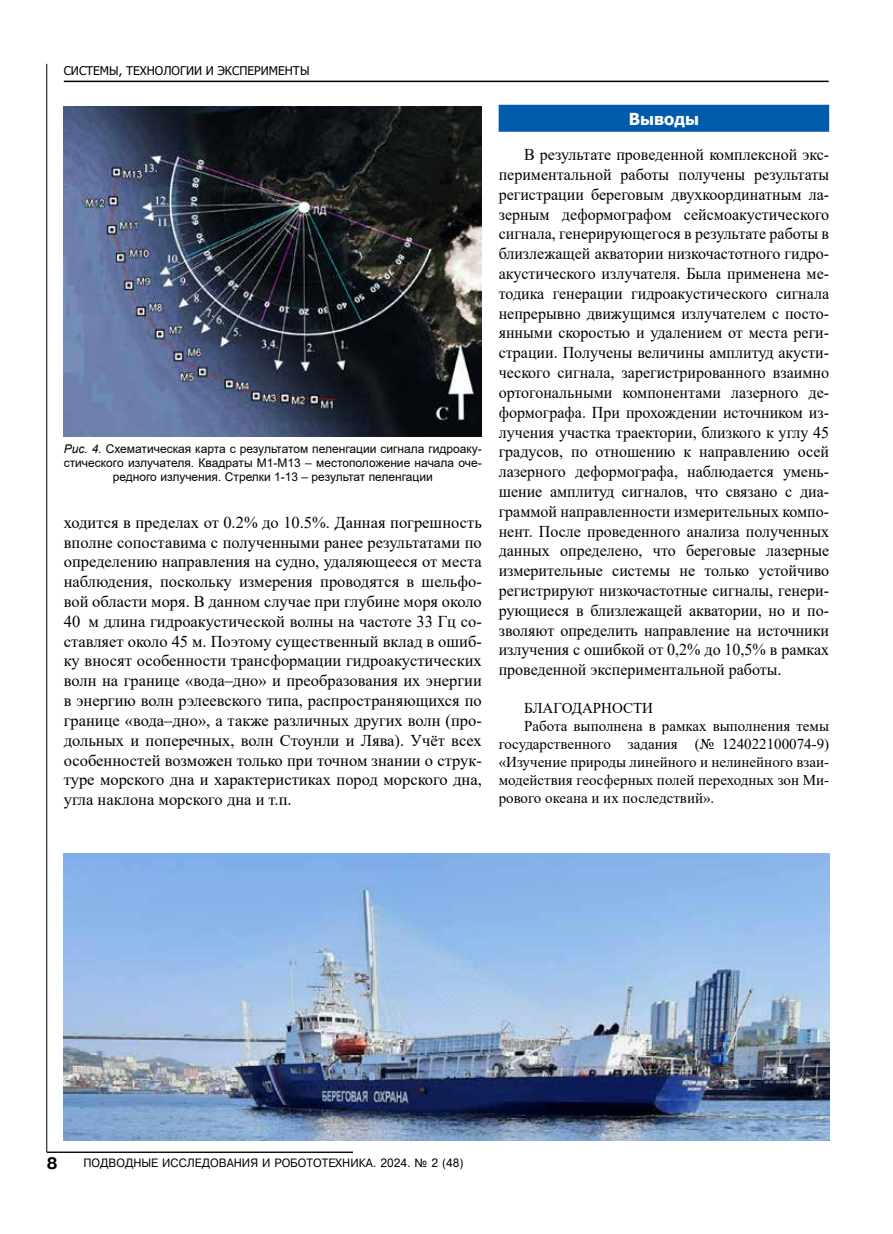
<style>
.page{position:relative;width:893px;height:1234px;background:#fff}
.page>*{position:absolute;margin:0;border:0;box-sizing:border-box;transform-origin:0 0}
.t1{font:16.5px/19.8px "Times New Roman";color:#000;text-align:justify}
.t2{font:700 16.5px "Tahoma";color:#fff}
.t3{font:700 16.5px "Pragmatica CTT";color:#000}
.t4{font:15px "Times New Roman";color:#000}
.t5{font:12px/14.1px "Arial";color:#000;text-align:center}
.t6{font:12px "Pragmatica Cyrillic";color:#000;scale:.95 1}
.t7{font:12px "Tahoma";color:#000}
.s1{font-style:italic}
</style>
<div class="page">
<hr style="left:64px;top:81px;width:765px;height:1px;background:#000">
<hr style="left:47px;top:64px;width:1px;height:1087px;background:#000">
<hr style="left:47px;top:1151px;width:306px;height:1px;background:#000">
<img style="left:64px;top:853px;width:766px;height:287px">
<img style="left:64px;top:106px;width:418px;height:330px">
<div style="left:499px;top:105px;width:330px;height:27px;background:#005baa"></div>
<p class="t7" style="left:64px;top:62px;width:247px">СИСТЕМЫ, ТЕХНОЛОГИИ И ЭКСПЕРИМЕНТЫ</p>
<p class="t5" style="left:64px;top:441px;width:420px"><span class="s1">Рис. 4.</span> Схематическая карта с результатом пеленгации сигнала гидроаку&shy;стического излучателя. Квадраты М1-М13 – местоположение начала оче&shy;редного излучения. Стрелки 1-13 – результат пеленгации</p>
<p class="t1" style="left:64px;top:511px;width:420px">ходится в пределах от 0.2% до 10.5%. Данная погрешность вполне сопоставима с полученными ранее результатами по определению направления на судно, удаляющееся от места наблюдения, поскольку измерения проводятся в шельфо&shy;вой области моря. В данном случае при глубине моря около 40 м длина гидроакустической волны на частоте 33 Гц со&shy;ставляет около 45 м. Поэтому существенный вклад в ошиб&shy;ку вносят особенности трансформации гидроакустических волн на границе «вода‒дно» и преобразования их энергии в энергию волн рэлеевского типа, распространяющихся по границе «вода‒дно», а также различных других волн (про&shy;дольных и поперечных, волн Стоунли и Лява). Учёт всех особенностей возможен только при точном знании о струк&shy;туре морского дна и характеристиках пород морского дна, угла наклона морского дна и т.п.</p>
<p class="t2" style="left:629px;top:107px;width:72px">Выводы</p>
<p class="t1" style="left:499px;top:144px;width:332px;text-indent:26px">В результате проведенной комплексной экс&shy;периментальной работы получены результаты регистрации береговым двухкоординатным ла&shy;зерным деформографом сейсмоакустического сигнала, генерирующегося в результате работы в близлежащей акватории низкочастотного гидро&shy;акустического излучателя. Была применена ме&shy;тодика генерации гидроакустического сигнала непрерывно движущимся излучателем с посто&shy;янными скоростью и удалением от места реги&shy;страции. Получены величины амплитуд акусти&shy;ческого сигнала, зарегистрированного взаимно ортогональными компонентами лазерного де&shy;формографа. При прохождении источником из&shy;лучения участка траектории, близкого к углу 45 градусов, по отношению к направлению осей лазерного деформографа, наблюдается умень&shy;шение амплитуд сигналов, что связано с диа&shy;граммой направленности измерительных компо&shy;нент. После проведенного анализа полученных данных определено, что береговые лазерные измерительные системы не только устойчиво регистрируют низкочастотные сигналы, генери&shy;рующиеся в близлежащей акватории, но и по&shy;зволяют определить направление на источники излучения с ошибкой от 0,2% до 10,5% в рамках проведенной экспериментальной работы.</p>
<p class="t4" style="left:524px;top:697px;width:130px">БЛАГОДАРНОСТИ</p>
<p class="t4" style="left:524px;top:715px;width:306px">Работа выполнена в рамках выполнения темы</p>
<p class="t4" style="left:499px;top:733px;width:332px">государственного задания (№ 124022100074-9)</p>
<p class="t4" style="left:499px;top:751px;width:332px">«Изучение природы линейного и нелинейного взаи-</p>
<p class="t4" style="left:499px;top:769px;width:332px">модействия геосферных полей переходных зон Ми-</p>
<p class="t4" style="left:499px;top:787px;width:217px">рового океана и их последствий».</p>
<p class="t3" style="left:47px;top:1154px;width:12px">8</p>
<p class="t6" style="left:83px;top:1156px;width:402px">ПОДВОДНЫЕ ИССЛЕДОВАНИЯ И РОБОТОТЕХНИКА. 2024. ¹ 2 (48)</p>
</div>
